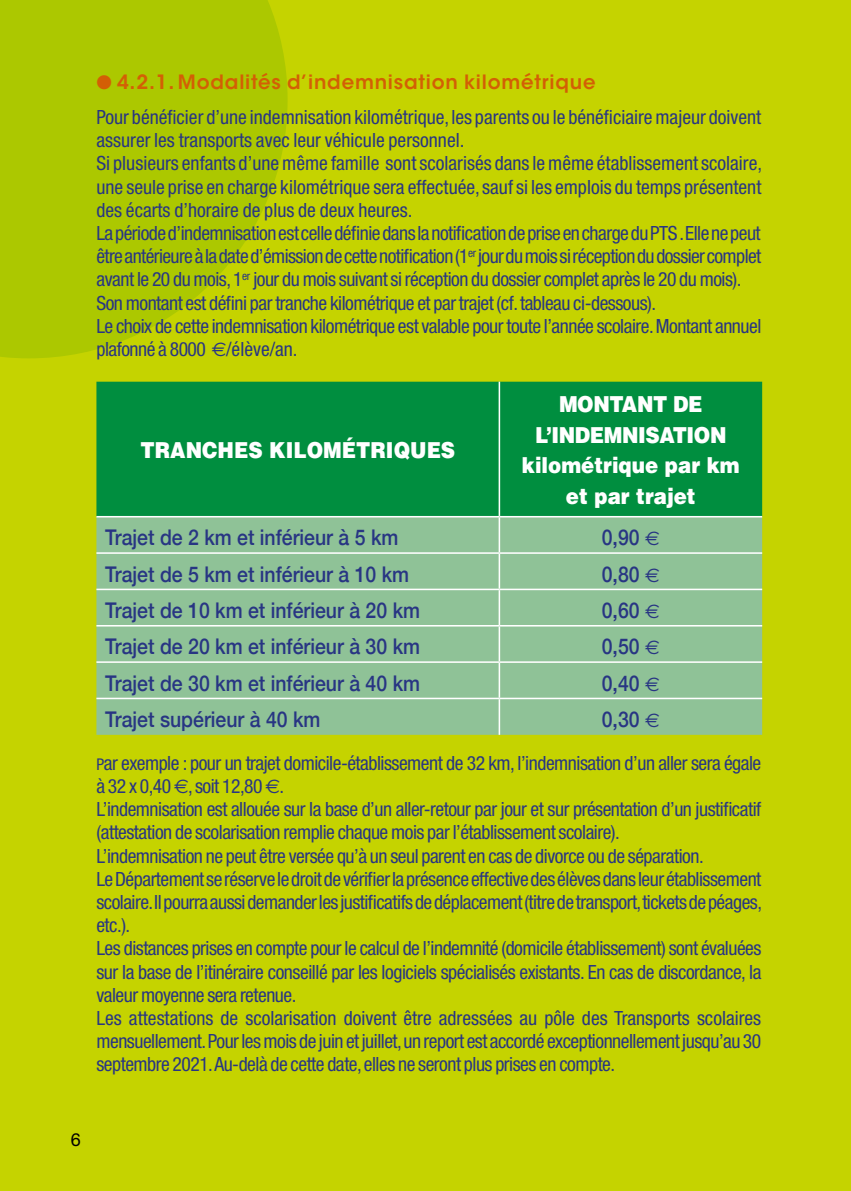
<style>
.page{position:relative;width:851px;height:1191px;background:#fff}
.page>*{position:absolute;margin:0;border:0;box-sizing:border-box;transform-origin:0 0}
.t1{font:900 22px/30.8px "Helvetica";color:#fff;text-align:center;scale:.9 1}
.t2{font:500 21.6px "Helvetica Neue";color:#283583;scale:.9 1}
.t3{font:condensed 19.6px/23.2px "Helvetica Neue";letter-spacing:-.025em;color:#283583}
.t4{font:600 19.6px "ITC Avant Garde Std";letter-spacing:.04em;color:#d35f05}
.t5{font:18px "Helvetica Neue";color:#000}
.s1{font-family:"Euro Sans";font-stretch:normal}
.s2{font-family:"Euro Sans";font-weight:400;font-size:19.6px}
.s3{font-size:16.2px}
</style>
<div class="page">
<div style="left:0;top:0;width:850px;height:1191px;background:#c5d300"></div>
<svg style="left:0;top:0;width:287px;height:358px;background:#afc900"></svg>
<div style="left:96px;top:382px;width:666px;height:134px;background:#008e3f"></div>
<div style="left:96px;top:517px;width:666px;height:218px;background:#8fc297"></div>
<hr style="left:498px;top:382px;width:2px;height:134px;background:#fff">
<hr style="left:96px;top:516px;width:403px;height:1px;background:#fff">
<hr style="left:499px;top:516px;width:263px;height:1px;background:#fff">
<hr style="left:498px;top:517px;width:2px;height:35px;background:#fff">
<hr style="left:96px;top:552px;width:403px;height:2px;background:#fff">
<hr style="left:499px;top:552px;width:263px;height:2px;background:#fff">
<hr style="left:498px;top:554px;width:2px;height:34px;background:#fff">
<hr style="left:96px;top:588px;width:403px;height:2px;background:#fff">
<hr style="left:499px;top:588px;width:263px;height:2px;background:#fff">
<hr style="left:498px;top:590px;width:2px;height:35px;background:#fff">
<hr style="left:96px;top:625px;width:403px;height:1px;background:#fff">
<hr style="left:499px;top:625px;width:263px;height:1px;background:#fff">
<hr style="left:498px;top:626px;width:2px;height:35px;background:#fff">
<hr style="left:96px;top:661px;width:403px;height:2px;background:#fff">
<hr style="left:499px;top:661px;width:263px;height:2px;background:#fff">
<hr style="left:498px;top:663px;width:2px;height:34px;background:#fff">
<hr style="left:96px;top:697px;width:403px;height:2px;background:#fff">
<hr style="left:499px;top:697px;width:263px;height:2px;background:#fff">
<hr style="left:498px;top:699px;width:2px;height:36px;background:#fff">
<p class="t4" style="left:96px;top:69px;width:500px">● 4.2.1. Modalités d’indemnisation kilométrique</p>
<p class="t3" style="left:96px;top:105px;width:667px">Pour bénéficier d’une indemnisation kilométrique, les parents ou le bénéficiaire majeur doivent assurer les transports avec leur véhicule personnel.<br>Si plusieurs enfants d’une même famille sont scolarisés dans le même établissement scolaire, une seule prise en charge kilométrique sera effectuée, sauf si les emplois du temps présentent des écarts d’horaire de plus de deux heures.<br>La période d’indemnisation est celle définie dans la notification de prise en charge du PTS . Elle ne peut être antérieure à la date d’émission de cette notification (1<sup>er</sup> jour du mois si réception du dossier complet avant le 20 du mois, 1<sup>er</sup> jour du mois suivant si réception du dossier complet après le 20 du mois).<br>Son montant est défini par tranche kilométrique et par trajet (cf. tableau ci-dessous).<br>Le choix de cette indemnisation kilométrique est valable pour toute l’année scolaire. Montant annuel plafonné à 8000 <span class="s1">€</span>/élève/an.</p>
<p class="t1" style="left:140px;top:434px;width:351px">TRANCHES KILOMÉTRIQUES</p>
<p class="t1" style="left:521px;top:388px;width:243px">MONTANT DE<br>L’INDEMNISATION kilométrique par km et par trajet</p>
<p class="t2" style="left:105px;top:520px;width:327px">Trajet de 2 km et inférieur à 5 km</p>
<p class="t2" style="left:601px;top:520px;width:66px">0,90 <span class="s2">E</span></p>
<p class="t2" style="left:105px;top:556px;width:339px">Trajet de 5 km et inférieur à 10 km</p>
<p class="t2" style="left:601px;top:556px;width:66px">0,80 <span class="s2">E</span></p>
<p class="t2" style="left:105px;top:593px;width:351px">Trajet de 10 km et inférieur à 20 km</p>
<p class="t2" style="left:601px;top:593px;width:66px">0,60 <span class="s2">E</span></p>
<p class="t2" style="left:105px;top:629px;width:351px">Trajet de 20 km et inférieur à 30 km</p>
<p class="t2" style="left:601px;top:629px;width:66px">0,50 <span class="s2">E</span></p>
<p class="t2" style="left:105px;top:665px;width:351px">Trajet de 30 km et inférieur à 40 km</p>
<p class="t2" style="left:601px;top:665px;width:66px">0,40 <span class="s2">E</span></p>
<p class="t2" style="left:105px;top:702px;width:241px">Trajet supérieur à 40 km</p>
<p class="t2" style="left:601px;top:702px;width:66px">0,30 <span class="s2">E</span></p>
<p class="t3" style="left:96px;top:751px;width:667px"><span class="s3">P</span>ar exemple : pour un trajet domicile-établissement de 32 km, l’indemnisation d’un aller sera égale à 32 x 0,40 <span class="s1">E</span>, soit 12,80 <span class="s1">E</span>.<br>L’indemnisation est allouée sur la base d’un aller-retour par jour et sur présentation d’un justificatif (attestation de scolarisation remplie chaque mois par l’établissement scolaire).<br>L’indemnisation ne peut être versée qu’à un seul parent en cas de divorce ou de séparation.<br>Le Département se réserve le droit de vérifier la présence effective des élèves dans leur établissement scolaire. Il pourra aussi demander les justificatifs de déplacement (titre de transport, tickets de péages, etc.).<br>Les distances prises en compte pour le calcul de l’indemnité (domicile établissement) sont évaluées sur la base de l’itinéraire conseillé par les logiciels spécialisés existants. En cas de discordance, la valeur moyenne sera retenue.<br>Les attestations de scolarisation doivent être adressées au pôle des Transports scolaires mensuellement. Pour les mois de juin et juillet, un report est accordé exceptionnellement jusqu’au 30 septembre 2021. Au-delà de cette date, elles ne seront plus prises en compte.</p>
<p class="t5" style="left:71px;top:1128px;width:12px">6</p>
</div>
